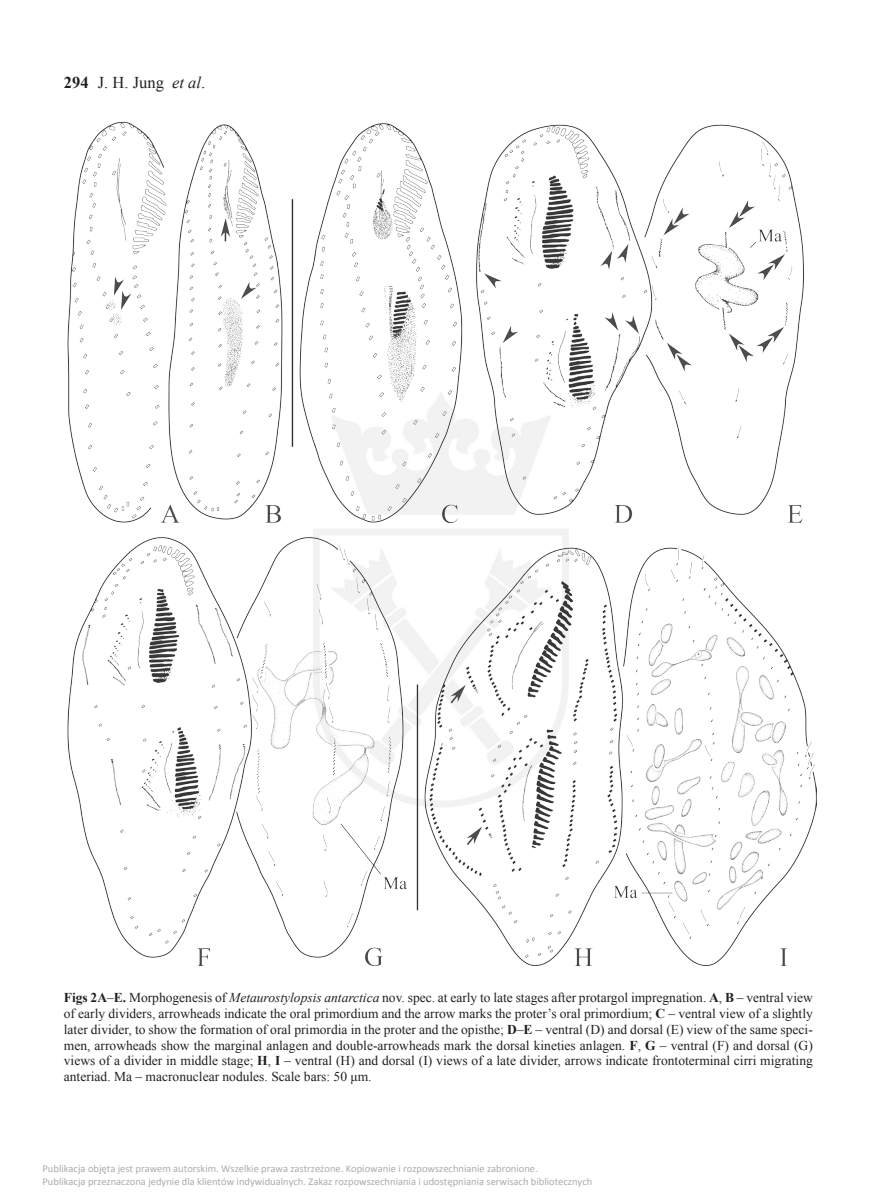
<style>
.page{position:relative;width:881px;height:1200px;background:#fff}
.page>*{position:absolute;margin:0;border:0;box-sizing:border-box;transform-origin:0 0}
.t1{font:16.5px "Times New Roman";color:#231f20}
.t2{font:13.5px/15.8px "Times New Roman";color:#231f20;text-align:justify}
.t3{font:10.5px/12.6px "Calibri";color:#ababab}
.s1{font-weight:700}
.s2{font-style:italic}
</style>
<div class="page">
<img style="left:67px;top:121px;width:749px;height:845px">
<p class="t1" style="left:64px;top:71px;width:143px"><span class="s1">294</span> J. H. Jung <span class="s2">et al</span>.</p>
<p class="t2" style="left:64px;top:989px;width:750px"><span class="s1">Figs 2A</span>–<span class="s1">E.</span> Morphogenesis of <span class="s2">Metaurostylopsis antarctica</span> nov. spec. at early to late stages after protargol impregnation. <span class="s1">A</span>, <span class="s1">B</span> – ventral view of early dividers, arrowheads indicate the oral primordium and the arrow marks the proter’s oral primordium; <span class="s1">C</span> – ventral view of a slightly later divider, to show the formation of oral primordia in the proter and the opisthe; <span class="s1">D</span>–<span class="s1">E</span> – ventral (D) and dorsal (E) view of the same speci&shy;men, arrowheads show the marginal anlagen and double-arrowheads mark the dorsal kineties anlagen. <span class="s1">F</span>, <span class="s1">G</span> – ventral (F) and dorsal (G) views of a divider in middle stage; <span class="s1">H</span>, <span class="s1">I</span> – ventral (H) and dorsal (I) views of a late divider, arrows indicate frontoterminal cirri migrating anteriad. Ma – macronuclear nodules. Scale bars: 50 μm.</p>
<p class="t3" style="left:43px;top:1161px;width:551px">Publikacja objęta jest prawem autorskim. Wszelkie prawa zastrzeżone. Kopiowanie i rozpowszechnianie zabronione.<br>Publikacja przeznaczona jedynie dla klientów indywidualnych. Zakaz rozpowszechniania i udostępniania serwisach bibliotecznych</p>
</div>
